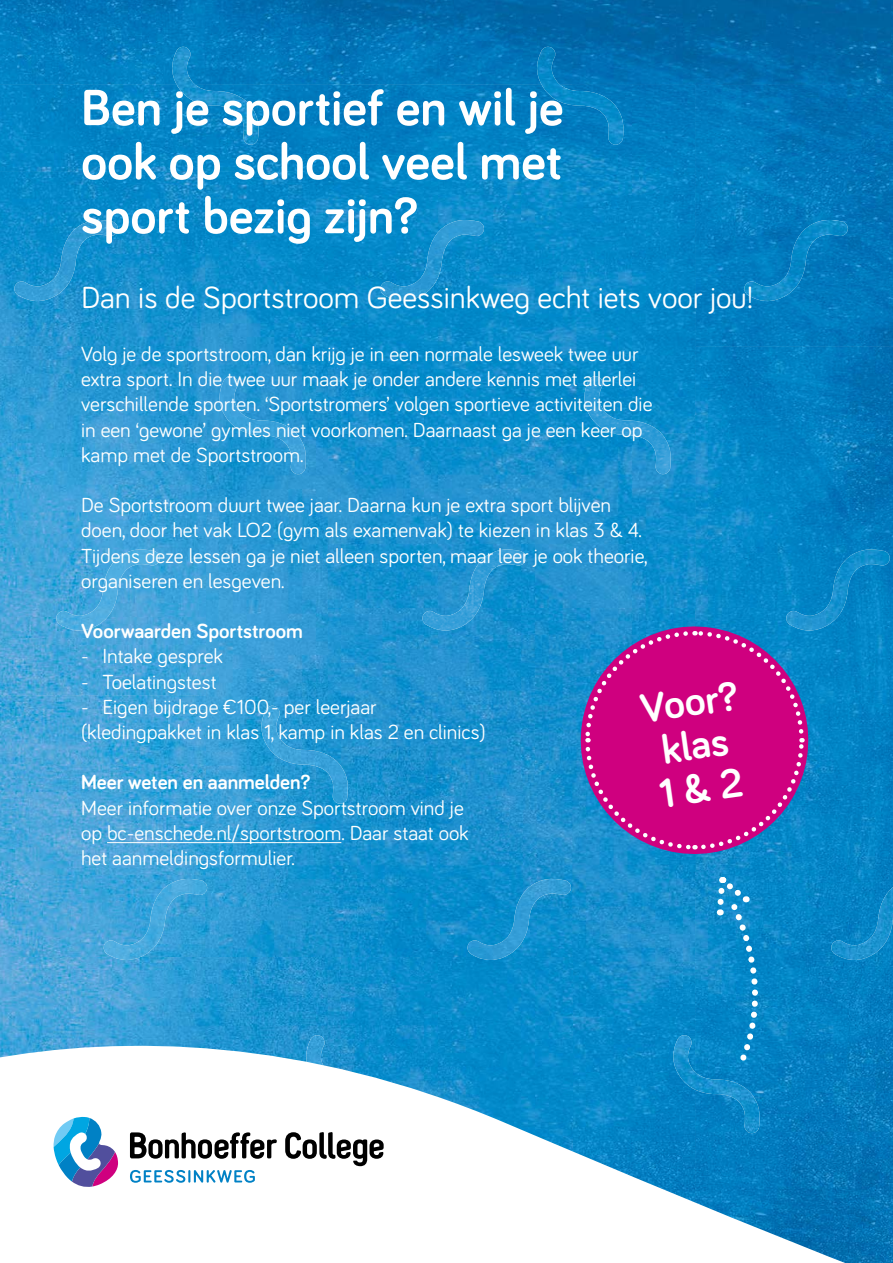
<style>
.page{position:relative;width:893px;height:1263px;background:#fff}
.page>*{position:absolute;margin:0;border:0;box-sizing:border-box;transform-origin:0 0}
.t1{font:700 52.5px/54px "Bariol";color:#fff;text-align:justify}
.t2{font:700 42px/43.5px "Bariol";color:#fff}
.t3{font:31.5px "Bariol";color:#fff}
.t4{font:21px/25.2px "Bariol";color:#fff}
.t5{font:700 21px "Bariol";color:#fff}
</style>
<div class="page">
<img style="left:0;top:0;width:893px;height:84px">
<img style="left:0;top:84px;width:328px;height:87px">
<img style="left:328px;top:84px;width:367px;height:698px">
<img style="left:695px;top:84px;width:198px;height:1179px">
<img style="left:0;top:171px;width:205px;height:786px">
<img style="left:205px;top:171px;width:123px;height:611px">
<img style="left:205px;top:782px;width:367px;height:175px">
<img style="left:572px;top:782px;width:124px;height:252px">
<img style="left:0;top:957px;width:573px;height:77px">
<img style="left:218px;top:376px;width:89px;height:98px">
<img style="left:583px;top:376px;width:88px;height:98px">
<img style="left:170px;top:47px;width:89px;height:98px">
<img style="left:535px;top:47px;width:89px;height:98px">
<img style="left:13px;top:220px;width:105px;height:81px">
<img style="left:379px;top:220px;width:106px;height:81px">
<img style="left:743px;top:220px;width:105px;height:81px">
<img style="left:55px;top:549px;width:105px;height:81px">
<img style="left:421px;top:549px;width:105px;height:81px">
<img style="left:785px;top:549px;width:105px;height:81px">
<img style="left:260px;top:706px;width:88px;height:98px">
<img style="left:830px;top:880px;width:63px;height:80px">
<img style="left:103px;top:879px;width:105px;height:81px">
<img style="left:466px;top:879px;width:106px;height:81px">
<svg style="left:0;top:1034px;width:878px;height:229px"></svg>
<svg style="left:53px;top:1117px;width:65px;height:71px"></svg>
<svg style="left:130px;top:1132px;width:147px;height:27px"></svg>
<svg style="left:285px;top:1132px;width:99px;height:34px"></svg>
<svg style="left:130px;top:1170px;width:125px;height:13px"></svg>
<svg style="left:714px;top:875px;width:50px;height:190px;background:#198fcb"></svg>
<hr style="left:107px;top:842px;width:234px;height:1px;background:#fff">
<svg style="left:573px;top:618px;width:243px;height:244px;background:#1488c9"></svg>
<svg style="left:583px;top:629px;width:223px;height:223px;background:#ac2090"></svg>
<h1 class="t1" style="left:81px;top:79px;width:484px">Ben je sportief en wil je ook op school veel met sport bezig zijn?</h1>
<h3 class="t3" style="left:81px;top:276px;width:674px">Dan is de Sportstroom Geessinkweg echt iets voor jou!</h3>
<p class="t4" style="left:81px;top:340px;width:573px">Volg je de sportstroom, dan krijg je in een normale lesweek twee uur extra sport. In die twee uur maak je onder andere kennis met allerlei verschillende sporten. ‘Sportstromers’ volgen sportieve activiteiten die in een ‘gewone’ gymles niet voorkomen. Daarnaast ga je een keer op kamp met de Sportstroom.</p>
<p class="t4" style="left:81px;top:491px;width:568px">De Sportstroom duurt twee jaar. Daarna kun je extra sport blijven doen, door het vak LO2 (gym als examenvak) te kiezen in klas 3 &amp; 4.<br>Tijdens deze lessen ga je niet alleen sporten, maar leer je ook theorie, organiseren en lesgeven.</p>
<p class="t5" style="left:81px;top:617px;width:223px">Voorwaarden Sportstroom</p>
<p class="t4" style="left:81px;top:643px;width:143px">- Intake gesprek</p>
<p class="t4" style="left:81px;top:668px;width:137px">- Toelatingstest</p>
<p class="t4" style="left:81px;top:693px;width:406px">- Eigen bijdrage €100,- per leerjaar (kledingpakket in klas 1, kamp in klas 2 en clinics)</p>
<p class="t5" style="left:81px;top:768px;width:231px">Meer weten en aanmelden?</p>
<p class="t4" style="left:81px;top:794px;width:389px">Meer informatie over onze Sportstroom vind je op bc-enschede.nl/sportstroom. Daar staat ook het aanmeldingsformulier.</p>
<h2 class="t2" style="left:637px;top:685px;width:99px;rotate:-8deg">Voor? klas<br>1 &amp; 2</h2>
</div>
